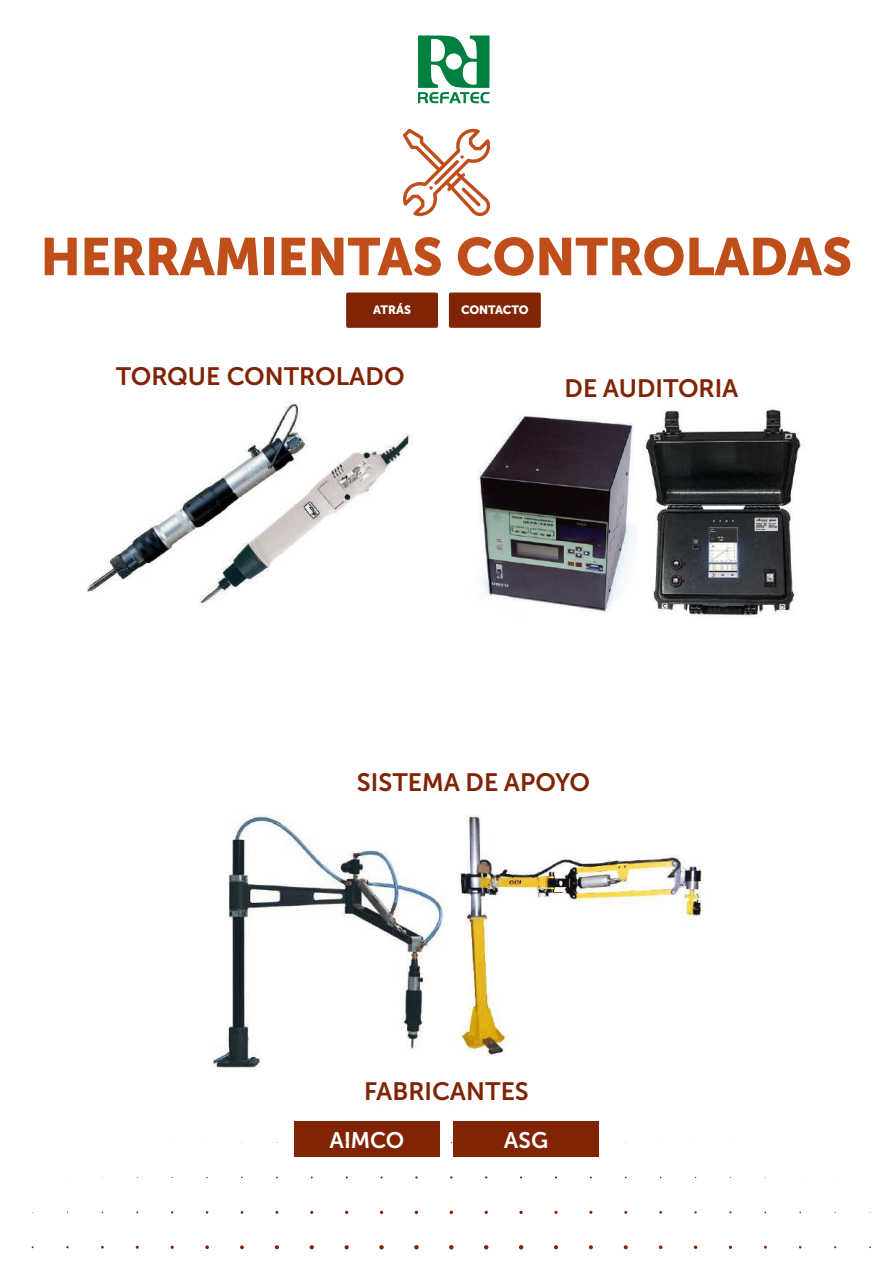
<style>
.page{position:relative;width:893px;height:1263px;background:#fff}
.page>*{position:absolute;margin:0;border:0;box-sizing:border-box;transform-origin:0 0}
.t1{font:52.5px "Museo Sans Cyrl 900";color:#bf4e1b}
.t2{font:25.05px "Museo Sans Cyrl 700";color:#802405}
.t3{font:22.5px "Museo Sans Cyrl 700";color:#fff}
.t4{font:12px "Museo Sans Cyrl 900";color:#fff}
</style>
<div class="page">
<svg style="left:418px;top:35px;width:72px;height:68px"></svg>
<svg style="left:403px;top:128px;width:87px;height:88px"></svg>
<div style="left:449px;top:293px;width:92px;height:35px;background:#802405;border-radius:2px"></div>
<div style="left:346px;top:293px;width:92px;height:35px;background:#802405;border-radius:2px"></div>
<div style="left:294px;top:1122px;width:146px;height:35px;background:#802405"></div>
<div style="left:453px;top:1122px;width:146px;height:35px;background:#802405"></div>
<img style="left:316px;top:434px;width:97px;height:91px">
<img style="left:87px;top:403px;width:229px;height:204px">
<img style="left:478px;top:416px;width:158px;height:197px">
<img style="left:644px;top:409px;width:157px;height:208px">
<img style="left:213px;top:815px;width:233px;height:252px">
<img style="left:460px;top:815px;width:244px;height:241px">
<svg style="left:729px;top:1245px;width:3px;height:4px"></svg>
<svg style="left:694px;top:1245px;width:3px;height:4px"></svg>
<svg style="left:659px;top:1245px;width:3px;height:4px"></svg>
<svg style="left:624px;top:1245px;width:4px;height:4px"></svg>
<svg style="left:589px;top:1245px;width:4px;height:4px"></svg>
<svg style="left:554px;top:1245px;width:4px;height:4px"></svg>
<svg style="left:519px;top:1245px;width:4px;height:4px"></svg>
<svg style="left:484px;top:1245px;width:4px;height:4px"></svg>
<svg style="left:449px;top:1245px;width:5px;height:4px"></svg>
<svg style="left:414px;top:1245px;width:5px;height:4px"></svg>
<svg style="left:379px;top:1245px;width:5px;height:4px"></svg>
<svg style="left:344px;top:1245px;width:5px;height:4px"></svg>
<svg style="left:310px;top:1245px;width:4px;height:4px"></svg>
<svg style="left:275px;top:1245px;width:4px;height:4px"></svg>
<svg style="left:240px;top:1245px;width:4px;height:4px"></svg>
<svg style="left:205px;top:1245px;width:4px;height:4px"></svg>
<svg style="left:554px;top:1211px;width:4px;height:3px"></svg>
<svg style="left:519px;top:1211px;width:4px;height:3px"></svg>
<svg style="left:450px;top:1210px;width:3px;height:4px"></svg>
<svg style="left:415px;top:1210px;width:3px;height:4px"></svg>
<h1 class="t1" style="left:41px;top:227px;width:813px">HERRAMIENTAS CONTROLADAS</h1>
<p class="t4" style="left:373px;top:303px;width:39px">ATRÁS</p>
<p class="t4" style="left:461px;top:303px;width:69px">CONTACTO</p>
<p class="t2" style="left:116px;top:363px;width:290px">TORQUE CONTROLADO</p>
<p class="t2" style="left:564px;top:374px;width:175px">DE AUDITORIA</p>
<p class="t2" style="left:357px;top:768px;width:235px">SISTEMA DE APOYO</p>
<p class="t2" style="left:364px;top:1077px;width:166px">FABRICANTES</p>
<p class="t3" style="left:330px;top:1127px;width:76px">AIMCO</p>
<p class="t3" style="left:504px;top:1127px;width:46px">ASG</p>
</div>
